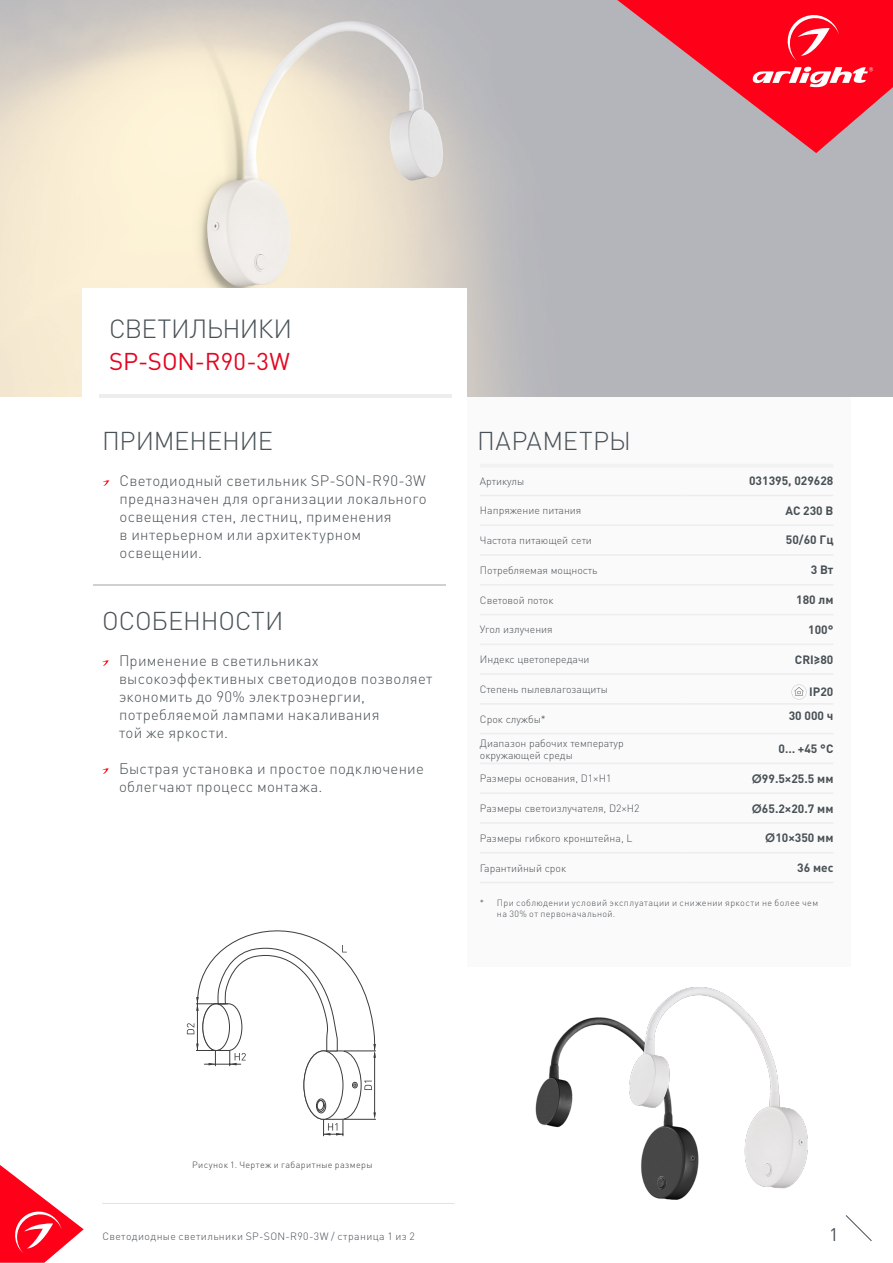
<style>
.page{position:relative;width:893px;height:1263px;background:#fff}
.page>*{position:absolute;margin:0;border:0;box-sizing:border-box;transform-origin:0 0}
.t1{font:300 25.95px "DIN Pro";letter-spacing:-.025em;color:#485156}
.t2{font:300 25.5px "DIN Pro";letter-spacing:-.005em;color:#485156}
.t3{font:300 25.5px "DIN Pro";letter-spacing:.015em;color:#485156}
.t4{font:24px "DIN Pro";letter-spacing:.005em;color:#e40521}
.t5{font:18px "DIN Pro";color:#485156}
.t6{font:300 15px/18px "DIN Pro";letter-spacing:.02em;color:#485156}
.t7{font:700 12px "DIN Pro";color:#485156}
.t8{font:300 10.5px/12px "DIN Pro";color:#485156}
.t9{font:300 10.5px "DIN Pro";letter-spacing:.04em;color:#485156}
.t10{font:300 9px/10.5px "DIN Pro";letter-spacing:.04em;color:#485156}
.t11{font:300 9px "DIN Pro";letter-spacing:.04em;color:#3c3c3b}
.s1{font-family:"Century Gothic"}
</style>
<div class="page">
<svg style="left:845px;top:1215px;width:27px;height:26px"></svg>
<hr style="left:102px;top:1203px;width:352px;height:1px;background:#e3e3e3">
<img style="left:535px;top:1017px;width:85px;height:111px">
<img style="left:0;top:0;width:893px;height:396px">
<div style="left:467px;top:397px;width:383px;height:569px;background:#fbfafa"></div>
<hr style="left:480px;top:464px;width:206px;height:4px;background:#f2f2f2">
<hr style="left:686px;top:464px;width:147px;height:4px;background:#f2f2f2">
<hr style="left:480px;top:495px;width:206px;height:1px;background:#ededed">
<hr style="left:686px;top:495px;width:147px;height:1px;background:#ededed">
<hr style="left:480px;top:524px;width:206px;height:2px;background:#ededed">
<hr style="left:686px;top:524px;width:147px;height:2px;background:#ededed">
<hr style="left:480px;top:554px;width:206px;height:2px;background:#ededed">
<hr style="left:686px;top:554px;width:147px;height:2px;background:#ededed">
<hr style="left:480px;top:584px;width:206px;height:1px;background:#ededed">
<hr style="left:686px;top:584px;width:147px;height:1px;background:#ededed">
<hr style="left:480px;top:614px;width:206px;height:1px;background:#ededed">
<hr style="left:686px;top:614px;width:147px;height:1px;background:#ededed">
<hr style="left:480px;top:644px;width:206px;height:1px;background:#ededed">
<hr style="left:686px;top:644px;width:147px;height:1px;background:#ededed">
<hr style="left:480px;top:673px;width:206px;height:2px;background:#ededed">
<hr style="left:686px;top:673px;width:147px;height:2px;background:#ededed">
<hr style="left:480px;top:733px;width:206px;height:1px;background:#ededed">
<hr style="left:686px;top:733px;width:147px;height:1px;background:#ededed">
<hr style="left:480px;top:703px;width:206px;height:2px;background:#ededed">
<hr style="left:686px;top:703px;width:147px;height:2px;background:#ededed">
<hr style="left:480px;top:763px;width:206px;height:1px;background:#ededed">
<hr style="left:686px;top:763px;width:147px;height:1px;background:#ededed">
<hr style="left:480px;top:792px;width:206px;height:2px;background:#ededed">
<hr style="left:686px;top:792px;width:147px;height:2px;background:#ededed">
<hr style="left:480px;top:822px;width:206px;height:2px;background:#ededed">
<hr style="left:686px;top:822px;width:147px;height:2px;background:#ededed">
<hr style="left:480px;top:852px;width:206px;height:1px;background:#ededed">
<hr style="left:686px;top:852px;width:147px;height:1px;background:#ededed">
<hr style="left:480px;top:882px;width:206px;height:1px;background:#ededed">
<hr style="left:686px;top:882px;width:147px;height:1px;background:#ededed">
<svg style="left:791px;top:684px;width:15px;height:15px"></svg>
<div style="left:82px;top:288px;width:384px;height:117px;background:#fff"></div>
<hr style="left:99px;top:394px;width:352px;height:3px;background:#ededed">
<hr style="left:94px;top:585px;width:352px;height:1px;background:#d0d0d0">
<svg style="left:103px;top:480px;width:6px;height:6px"></svg>
<svg style="left:102px;top:660px;width:7px;height:6px"></svg>
<svg style="left:102px;top:768px;width:7px;height:6px"></svg>
<img style="left:620px;top:987px;width:188px;height:213px">
<svg style="left:187px;top:930px;width:189px;height:206px"></svg>
<svg style="left:617px;top:0;width:276px;height:153px"></svg>
<svg style="left:0;top:1165px;width:84px;height:98px"></svg>
<h1 class="t1" style="left:109px;top:311px;width:185px">СВЕТИЛЬНИКИ</h1>
<h3 class="t4" style="left:109px;top:345px;width:182px">SP-SON-R90-3W</h3>
<h2 class="t2" style="left:102px;top:423px;width:172px">ПРИМЕНЕНИЕ</h2>
<p class="t6" style="left:120px;top:471px;width:309px">Светодиодный светильник SP-SON-R90-3W предназначен для организации локального освещения стен, лестниц, применения<br>в интерьерном или архитектурном освещении.</p>
<h2 class="t2" style="left:102px;top:603px;width:183px">ОСОБЕННОСТИ</h2>
<p class="t6" style="left:119px;top:651px;width:315px">Применение в светильниках высокоэффективных светодиодов позволяет экономить до 90% электроэнергии, потребляемой лампами накаливания<br>той же яркости.</p>
<p class="t6" style="left:119px;top:759px;width:306px">Быстрая установка и простое подключение облегчают процесс монтажа.</p>
<h2 class="t3" style="left:477px;top:423px;width:155px">ПАРАМЕТРЫ</h2>
<p class="t8" style="left:480px;top:474px;width:46px">Артикулы</p>
<p class="t7" style="left:749px;top:470px;width:86px">031395, 029628</p>
<p class="t8" style="left:480px;top:504px;width:103px">Напряжение питания</p>
<p class="t7" style="left:785px;top:500px;width:49px">AC 230 В</p>
<p class="t8" style="left:480px;top:534px;width:114px">Частота питающей сети</p>
<p class="t7" style="left:786px;top:530px;width:49px">50/60 Гц</p>
<p class="t8" style="left:480px;top:564px;width:119px">Потребляемая мощность</p>
<p class="t7" style="left:811px;top:560px;width:24px">3 Вт</p>
<p class="t8" style="left:480px;top:593px;width:75px">Световой поток</p>
<p class="t7" style="left:796px;top:590px;width:39px">180 лм</p>
<p class="t8" style="left:480px;top:623px;width:74px">Угол излучения</p>
<p class="t7" style="left:808px;top:619px;width:27px">100°</p>
<p class="t8" style="left:480px;top:653px;width:111px">Индекс цветопередачи</p>
<p class="t7" style="left:795px;top:649px;width:40px">CRI≥80</p>
<p class="t8" style="left:480px;top:683px;width:130px">Степень пылевлагозащиты</p>
<p class="t7" style="left:809px;top:682px;width:26px">IP20</p>
<p class="t8" style="left:480px;top:712px;width:67px">Срок службы*</p>
<p class="t7" style="left:789px;top:706px;width:46px">30 000 ч</p>
<p class="t8" style="left:480px;top:736px;width:145px">Диапазон рабочих температур окружающей среды</p>
<p class="t7" style="left:778px;top:738px;width:56px">0… +45 °С</p>
<p class="t8" style="left:480px;top:772px;width:133px">Размеры основания, D1×H1</p>
<p class="t7" style="left:752px;top:768px;width:83px"><span class="s1">Ø</span>99.5×25.5 мм</p>
<p class="t8" style="left:480px;top:802px;width:161px">Размеры светоизлучателя, D2×H2</p>
<p class="t7" style="left:752px;top:798px;width:83px"><span class="s1">Ø</span>65.2×20.7 мм</p>
<p class="t8" style="left:480px;top:832px;width:154px">Размеры гибкого кронштейна, L</p>
<p class="t7" style="left:765px;top:828px;width:70px"><span class="s1">Ø</span>10×350 мм</p>
<p class="t8" style="left:480px;top:861px;width:88px">Гарантийный срок</p>
<p class="t7" style="left:797px;top:857px;width:38px">36 мес</p>
<p class="t10" style="left:497px;top:897px;width:323px;text-indent:-17px">* При соблюдении условий эксплуатации и снижении яркости не более чем на 30% от первоначальной.</p>
<p class="t11" style="left:192px;top:1158px;width:182px">Рисунок 1. Чертеж и габаритные размеры</p>
<p class="t9" style="left:102px;top:1229px;width:314px">Светодиодные светильники SP-SON-R90-3W / страница 1 из 2</p>
<p class="t5" style="left:829px;top:1222px;width:11px">1</p>
</div>
